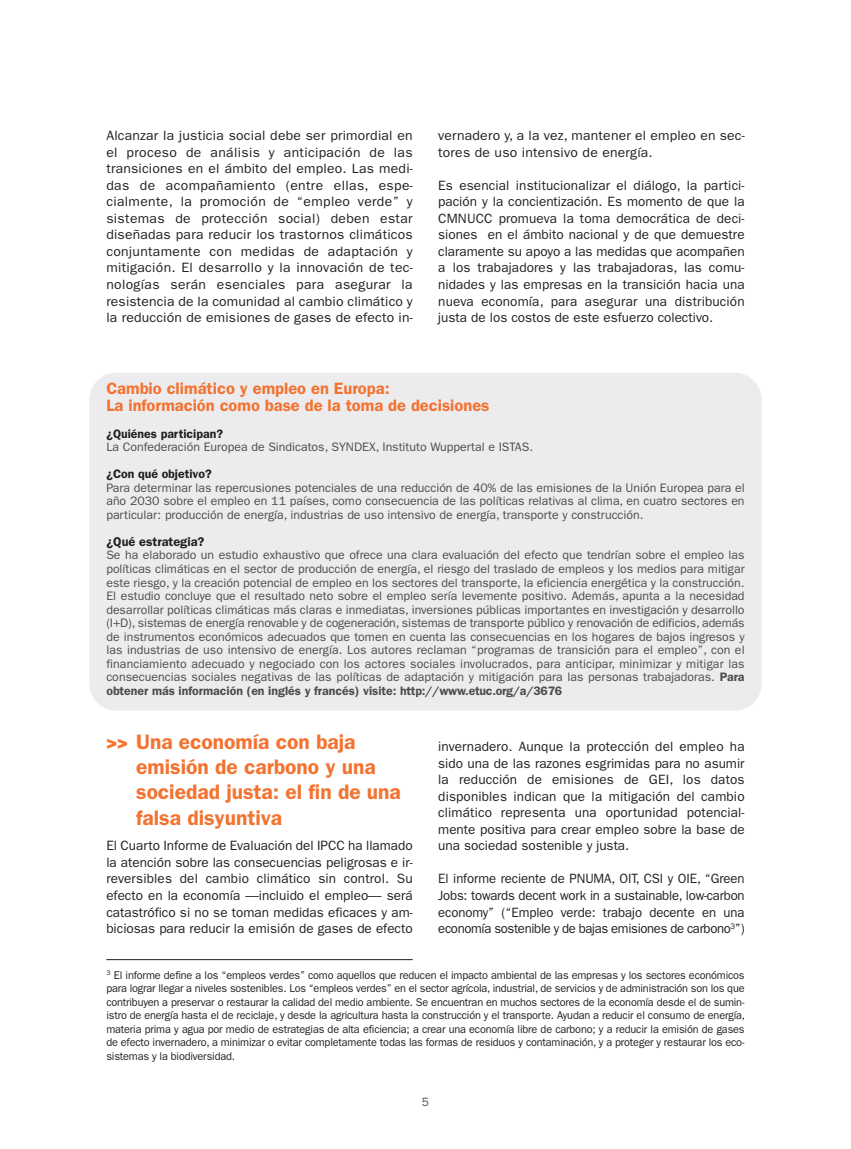
<style>
.page{position:relative;width:851px;height:1149px;background:#fff}
.page>*{position:absolute;margin:0;border:0;box-sizing:border-box;transform-origin:0 0}
.t1{font:600 21px/25.2px "Franklin Gothic";color:#f37331}
.t2{font:600 16.5px/16.5px "Franklin Gothic";color:#f37331}
.t3{font:13.5px/16.5px "Franklin Gothic";color:#231f20;text-align:justify}
.t4{font:600 12.75px "Franklin Gothic";color:#231f20}
.t5{font:12.3px/13.5px "Franklin Gothic";color:#4b4c4d;text-align:justify}
.t6{font:600 12.3px "Franklin Gothic";color:#231f20}
.t7{font:12px "Franklin Gothic";color:#4b4c4d}
.t8{font:11.25px/13.5px "Franklin Gothic";letter-spacing:-.015em;color:#231f20;text-align:justify}
.s1{font-weight:600}
.s2{font-weight:800;font-size:18px}
</style>
<div class="page">
<div style="left:89px;top:372px;width:672px;height:338px;background:#ececee;border-radius:27px"></div>
<hr style="left:106px;top:959px;width:306px;height:1px;background:#231f20">
<p class="t3" style="left:106px;top:128px;width:308px">Alcanzar la justicia social debe ser primordial en el proceso de análisis y anticipación de las transiciones en el ámbito del empleo. Las medi&shy;das de acompañamiento (entre ellas, espe&shy;cialmente, la promoción de “empleo verde” y sistemas de protección social) deben estar diseñadas para reducir los trastornos climáticos conjuntamente con medidas de adaptación y mitigación. El desarrollo y la innovación de tec&shy;nologías serán esenciales para asegurar la resistencia de la comunidad al cambio climático y la reducción de emisiones de gases de efecto in-</p>
<p class="t3" style="left:438px;top:128px;width:308px">vernadero y, a la vez, mantener el empleo en sec&shy;tores de uso intensivo de energía.</p>
<p class="t3" style="left:438px;top:178px;width:308px">Es esencial institucionalizar el diálogo, la partici&shy;pación y la concientización. Es momento de que la CMNUCC promueva la toma democrática de deci&shy;siones en el ámbito nacional y de que demuestre claramente su apoyo a las medidas que acompañen a los trabajadores y las trabajadoras, las comu&shy;nidades y las empresas en la transición hacia una nueva economía, para asegurar una distribución justa de los costos de este esfuerzo colectivo.</p>
<p class="t2" style="left:106px;top:382px;width:384px">Cambio climático y empleo en Europa:<br>La información como base de la toma de decisiones</p>
<p class="t6" style="left:106px;top:429px;width:118px">¿Quiénes participan?</p>
<p class="t5" style="left:106px;top:441px;width:428px">La Confederación Europea de Sindicatos, SYNDEX, Instituto Wuppertal e ISTAS.</p>
<p class="t6" style="left:106px;top:470px;width:107px">¿Con qué objetivo?</p>
<p class="t5" style="left:106px;top:482px;width:639px">Para determinar las repercusiones potenciales de una reducción de 40% de las emisiones de la Unión Europea para el año 2030 sobre el empleo en 11 países, como consecuencia de las políticas relativas al clima, en cuatro sectores en particular: producción de energía, industrias de uso intensivo de energía, transporte y construcción.</p>
<p class="t4" style="left:106px;top:537px;width:100px">¿Qué estrategia?</p>
<p class="t5" style="left:106px;top:549px;width:639px">Se ha elaborado un estudio exhaustivo que ofrece una clara evaluación del efecto que tendrían sobre el empleo las políticas climáticas en el sector de producción de energía, el riesgo del traslado de empleos y los medios para mitigar este riesgo, y la creación potencial de empleo en los sectores del transporte, la eficiencia energética y la construcción.<br>El estudio concluye que el resultado neto sobre el empleo sería levemente positivo. Además, apunta a la necesidad desarrollar políticas climáticas más claras e inmediatas, inversiones públicas importantes en investigación y desarrollo (I+D), sistemas de energía renovable y de cogeneración, sistemas de transporte público y renovación de edificios, además de instrumentos económicos adecuados que tomen en cuenta las consecuencias en los hogares de bajos ingresos y las industrias de uso intensivo de energía. Los autores reclaman “programas de transición para el empleo”, con el financiamiento adecuado y negociado con los actores sociales involucrados, para anticipar, minimizar y mitigar las consecuencias sociales negativas de las políticas de adaptación y mitigación para las personas trabajadoras. <span class="s1">Para obtener más información (en inglés y francés) visite: http://www.etuc.org/a/3676</span></p>
<h1 class="t1" style="left:136px;top:730px;width:266px;text-indent:-30px"><span class="s2">&gt;&gt;</span> Una economía con baja emisión de carbono y una sociedad justa: el fin de una falsa disyuntiva</h1>
<p class="t3" style="left:106px;top:838px;width:308px">El Cuarto Informe de Evaluación del IPCC ha llamado la atención sobre las consecuencias peligrosas e ir&shy;reversibles del cambio climático sin control. Su efecto en la economía —incluido el empleo— será catastrófico si no se toman medidas eficaces y am&shy;biciosas para reducir la emisión de gases de efecto</p>
<p class="t3" style="left:438px;top:739px;width:308px">invernadero. Aunque la protección del empleo ha sido una de las razones esgrimidas para no asumir la reducción de emisiones de GEI, los datos disponibles indican que la mitigación del cambio climático representa una oportunidad potencial&shy;mente positiva para crear empleo sobre la base de una sociedad sostenible y justa.</p>
<p class="t3" style="left:438px;top:871px;width:308px">El informe reciente de PNUMA, OIT, CSI y OIE, “Green Jobs: towards decent work in a sustainable, low-carbon economy” (“Empleo verde: trabajo decente en una economía sostenible y de bajas emisiones de carbono<sup>3</sup>”)</p>
<p class="t8" style="left:106px;top:968px;width:640px"><sup>3</sup> El informe define a los “empleos verdes” como aquellos que reducen el impacto ambiental de las empresas y los sectores económicos para lograr llegar a niveles sostenibles. Los “empleos verdes” en el sector agrícola, industrial, de servicios y de administración son los que contribuyen a preservar o restaurar la calidad del medio ambiente. Se encuentran en muchos sectores de la economía desde el de sumin&shy;istro de energía hasta el de reciclaje, y desde la agricultura hasta la construcción y el transporte. Ayudan a reducir el consumo de energía, materia prima y agua por medio de estrategias de alta eficiencia; a crear una economía libre de carbono; y a reducir la emisión de gases de efecto invernadero, a minimizar o evitar completamente todas las formas de residuos y contaminación, y a proteger y restaurar los eco&shy;sistemas y la biodiversidad.</p>
<p class="t7" style="left:422px;top:1097px;width:9px">5</p>
</div>
